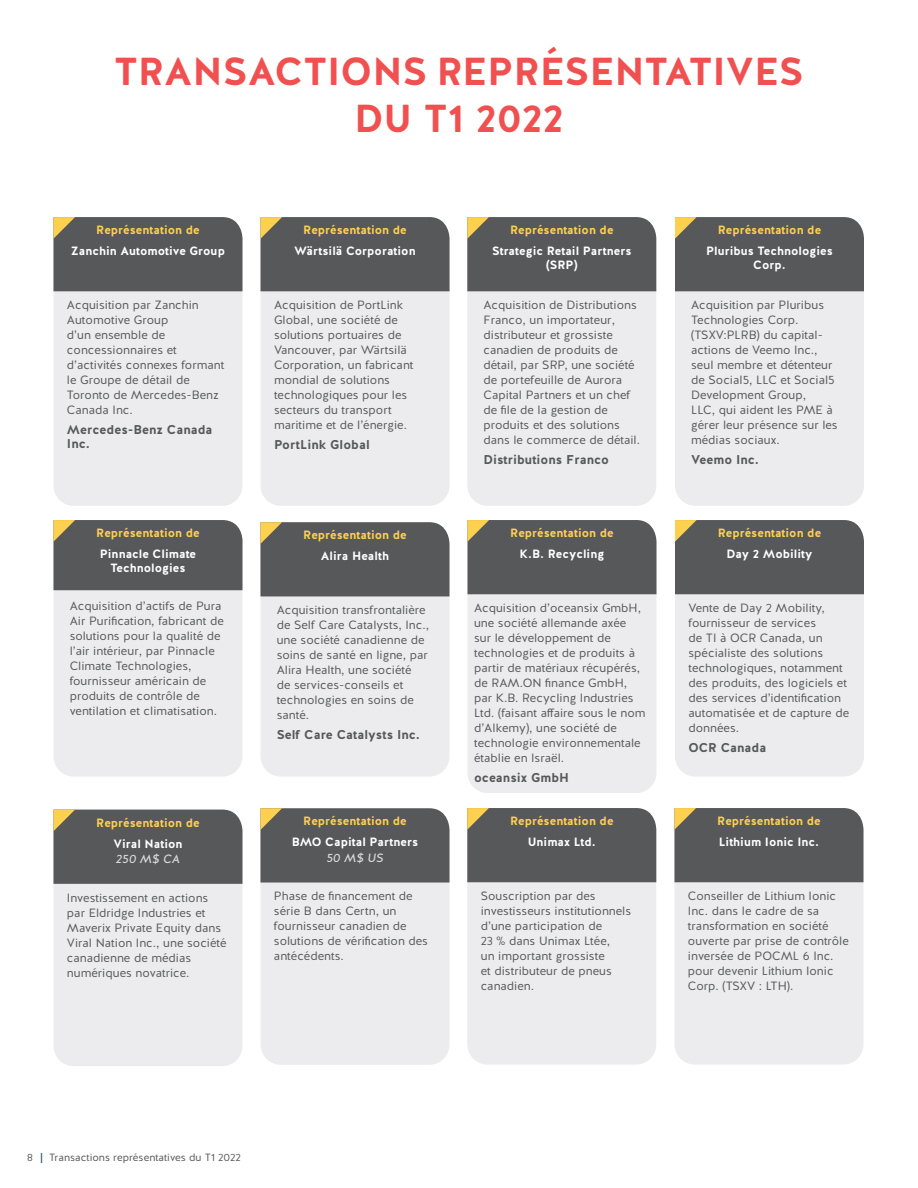
<style>
.page{position:relative;width:918px;height:1188px;background:#fff}
.page>*{position:absolute;margin:0;border:0;box-sizing:border-box;transform-origin:0 0}
.H2_all_caps_red_20pt{font:700 39px/46.8px "Halis R";color:#f05150;text-align:center}
.t1{font:700 12.75px/14.2px "Halis R";color:#57585a}
.Paragraph_-_descript{font:12px/15px "Halis R";color:#57585a}
.t2{font:700 12px/21.1px "Halis R";color:#fff;text-align:center}
.t3{font:700 12px/21.1px "Halis R";color:#fed050;text-align:center}
.t4{font:italic 12px "Halis GR";color:#d9dadc}
.t5{font:10.5px "Halis R";color:#57585a}
.s1{color:#fed050}
.s2{color:#fff}
.s3{font-weight:700;color:#245968}
</style>
<div class="page">
<div style="left:467px;top:217px;width:189px;height:289px;background:#ececee;border-radius:20px"></div>
<div style="left:467px;top:217px;width:189px;height:74px;background:#57585a"></div>
<div style="left:53px;top:217px;width:189px;height:289px;background:#ececee;border-radius:20px"></div>
<div style="left:53px;top:217px;width:189px;height:74px;background:#57585a"></div>
<div style="left:675px;top:217px;width:189px;height:289px;background:#ececee;border-radius:20px"></div>
<div style="left:675px;top:217px;width:189px;height:74px;background:#57585a"></div>
<div style="left:260px;top:522px;width:189px;height:255px;background:#ececee;border-radius:20px"></div>
<div style="left:260px;top:522px;width:189px;height:74px;background:#57585a"></div>
<div style="left:53px;top:520px;width:189px;height:257px;background:#ececee;border-radius:20px"></div>
<div style="left:53px;top:520px;width:189px;height:70px;background:#57585a"></div>
<div style="left:261px;top:217px;width:189px;height:289px;background:#ececee;border-radius:20px"></div>
<div style="left:261px;top:217px;width:189px;height:74px;background:#57585a"></div>
<div style="left:467px;top:520px;width:189px;height:273px;background:#ececee;border-radius:20px"></div>
<div style="left:467px;top:520px;width:189px;height:74px;background:#57585a"></div>
<div style="left:675px;top:520px;width:189px;height:257px;background:#ececee;border-radius:20px"></div>
<div style="left:675px;top:520px;width:189px;height:74px;background:#57585a"></div>
<div style="left:53px;top:810px;width:189px;height:256px;background:#ececee;border-radius:20px"></div>
<div style="left:53px;top:810px;width:189px;height:74px;background:#57585a"></div>
<div style="left:260px;top:808px;width:189px;height:257px;background:#ececee;border-radius:20px"></div>
<div style="left:260px;top:808px;width:189px;height:75px;background:#57585a"></div>
<div style="left:467px;top:808px;width:189px;height:257px;background:#ececee;border-radius:20px"></div>
<div style="left:467px;top:808px;width:189px;height:74px;background:#57585a"></div>
<div style="left:674px;top:808px;width:189px;height:257px;background:#ececee;border-radius:20px"></div>
<div style="left:674px;top:808px;width:189px;height:74px;background:#57585a"></div>
<h2 class="H2_all_caps_red_20pt" style="left:114px;top:49px;width:691px">TRANSACTIONS REPRÉSENTATIVES<br>DU T1 2022</h2>
<h3 class="t2" style="left:71px;top:220px;width:156px"><span class="s1">Représentation de<br></span>Zanchin Automotive Group</h3>
<p class="Paragraph_-_descript" style="left:67px;top:298px;width:133px">Acquisition par Zanchin</p>
<p class="Paragraph_-_descript" style="left:67px;top:313px;width:159px">Automotive Group<br>d’un ensemble de concessionnaires et d’activités connexes formant le Groupe de détail de<br>Toronto de Mercedes-Benz<br>Canada Inc.</p>
<p class="t1" style="left:67px;top:423px;width:147px">Mercedes-Benz Canada<br>Inc.</p>
<h3 class="t3" style="left:96px;top:523px;width:105px;text-align:left">Représentation de<br><span class="s2">Pinnacle Climate</span></h3>
<h3 class="t2" style="left:110px;top:557px;width:77px">Technologies</h3>
<p class="Paragraph_-_descript" style="left:70px;top:599px;width:156px">Acquisition d’actifs de Pura<br>Air Purification, fabricant de solutions pour la qualité de l’air intérieur, par Pinnacle<br>Climate Technologies, fournisseur américain de produits de contrôle de ventilation et climatisation.</p>
<h3 class="t3" style="left:96px;top:812px;width:105px">Représentation de<br><span class="s2">Viral Nation</span></h3>
<h3 class="t4" style="left:116px;top:852px;width:66px">250 M$ CA</h3>
<p class="Paragraph_-_descript" style="left:67px;top:890px;width:161px">Investissement en actions par Eldridge Industries et<br>Maverix Private Equity dans<br>Viral Nation Inc., une société canadienne de médias numériques novatrice.</p>
<h3 class="t2" style="left:294px;top:220px;width:123px"><span class="s1">Représentation de<br></span>Wärtsilä Corporation</h3>
<p class="Paragraph_-_descript" style="left:274px;top:298px;width:141px">Acquisition de PortLink<br>Global, une société de solutions portuaires de<br>Vancouver, par Wärtsilä<br>Corporation, un fabricant mondial de solutions technologiques pour les secteurs du transport maritime et de l’énergie.</p>
<p class="t1" style="left:274px;top:438px;width:97px">PortLink Global</p>
<h3 class="t3" style="left:303px;top:525px;width:105px">Représentation de<br><span class="s2">Alira Health</span></h3>
<p class="Paragraph_-_descript" style="left:277px;top:603px;width:154px">Acquisition transfrontalière de Self Care Catalysts, Inc., une société canadienne de soins de santé en ligne, par<br>Alira Health, une société<br>de services-conseils et technologies en soins de santé.</p>
<p class="t1" style="left:277px;top:728px;width:145px">Self Care Catalysts Inc.</p>
<h3 class="t2" style="left:292px;top:811px;width:128px"><span class="s1">Représentation de<br></span>BMO Capital Partners</h3>
<h3 class="t4" style="left:326px;top:850px;width:59px">50 M$ US</h3>
<p class="Paragraph_-_descript" style="left:274px;top:889px;width:156px">Phase de financement de série B dans Certn, un fournisseur canadien de solutions de vérification des antécédents.</p>
<h3 class="t2" style="left:492px;top:220px;width:141px"><span class="s1">Représentation de<br></span>Strategic Retail Partners</h3>
<h3 class="t2" style="left:546px;top:254px;width:33px">(SRP)</h3>
<p class="Paragraph_-_descript" style="left:484px;top:298px;width:158px">Acquisition de Distributions<br>Franco, un importateur, distributeur et grossiste canadien de produits de détail, par SRP, une société de portefeuille de Aurora<br>Capital Partners et un chef de file de la gestion de produits et des solutions dans le commerce de détail.</p>
<p class="t1" style="left:484px;top:453px;width:127px">Distributions Franco</p>
<h3 class="t3" style="left:510px;top:523px;width:105px">Représentation de<br><span class="s2">K.B. Recycling</span></h3>
<p class="Paragraph_-_descript" style="left:474px;top:601px;width:173px">Acquisition d’oceansix GmbH, une société allemande axée sur le développement de technologies et de produits à partir de matériaux récupérés, de RAM.ON finance GmbH, par K.B. Recycling Industries<br>Ltd. (faisant affaire sous le nom d’Alkemy), une société de technologie environnementale établie en Israël.</p>
<p class="t1" style="left:474px;top:771px;width:97px">oceansix GmbH</p>
<h3 class="t3" style="left:510px;top:811px;width:105px">Représentation de<br><span class="s2">Unimax Ltd.</span></h3>
<p class="Paragraph_-_descript" style="left:481px;top:889px;width:152px">Souscription par des investisseurs institutionnels d’une participation de<br>23 % dans Unimax Ltée,<br>un important grossiste<br>et distributeur de pneus canadien.</p>
<h3 class="t2" style="left:706px;top:220px;width:128px"><span class="s1">Représentation de<br></span>Pluribus Technologies</h3>
<h3 class="t2" style="left:753px;top:254px;width:34px">Corp.</h3>
<p class="Paragraph_-_descript" style="left:691px;top:298px;width:134px">Acquisition par Pluribus</p>
<p class="Paragraph_-_descript" style="left:691px;top:313px;width:148px">Technologies Corp. (TSXV:PLRB) du capital&shy;actions de Veemo Inc., seul membre et détenteur de Social5, LLC et Social5<br>Development Group,<br>LLC, qui aident les PME à gérer leur présence sur les médias sociaux.</p>
<p class="t1" style="left:691px;top:453px;width:69px">Veemo Inc.</p>
<h3 class="t3" style="left:718px;top:523px;width:105px">Représentation de<br><span class="s2">Day 2 Mobility</span></h3>
<p class="Paragraph_-_descript" style="left:688px;top:601px;width:162px">Vente de Day 2 Mobility, fournisseur de services<br>de TI à OCR Canada, un spécialiste des solutions technologiques, notamment des produits, des logiciels et des services d’identification automatisée et de capture de données.</p>
<p class="t1" style="left:688px;top:741px;width:79px">OCR Canada</p>
<h3 class="t3" style="left:717px;top:811px;width:105px;text-align:left">Représentation de<br><span class="s2">Lithium Ionic Inc.</span></h3>
<p class="Paragraph_-_descript" style="left:688px;top:889px;width:162px">Conseiller de Lithium Ionic<br>Inc. dans le cadre de sa transformation en société ouverte par prise de contrôle inversée de POCML 6 Inc. pour devenir Lithium Ionic<br>Corp. (TSXV : LTH).</p>
<p class="t5" style="left:27px;top:1151px;width:216px">8 <span class="s3">|</span> Transactions représentatives du T1 2022</p>
</div>
